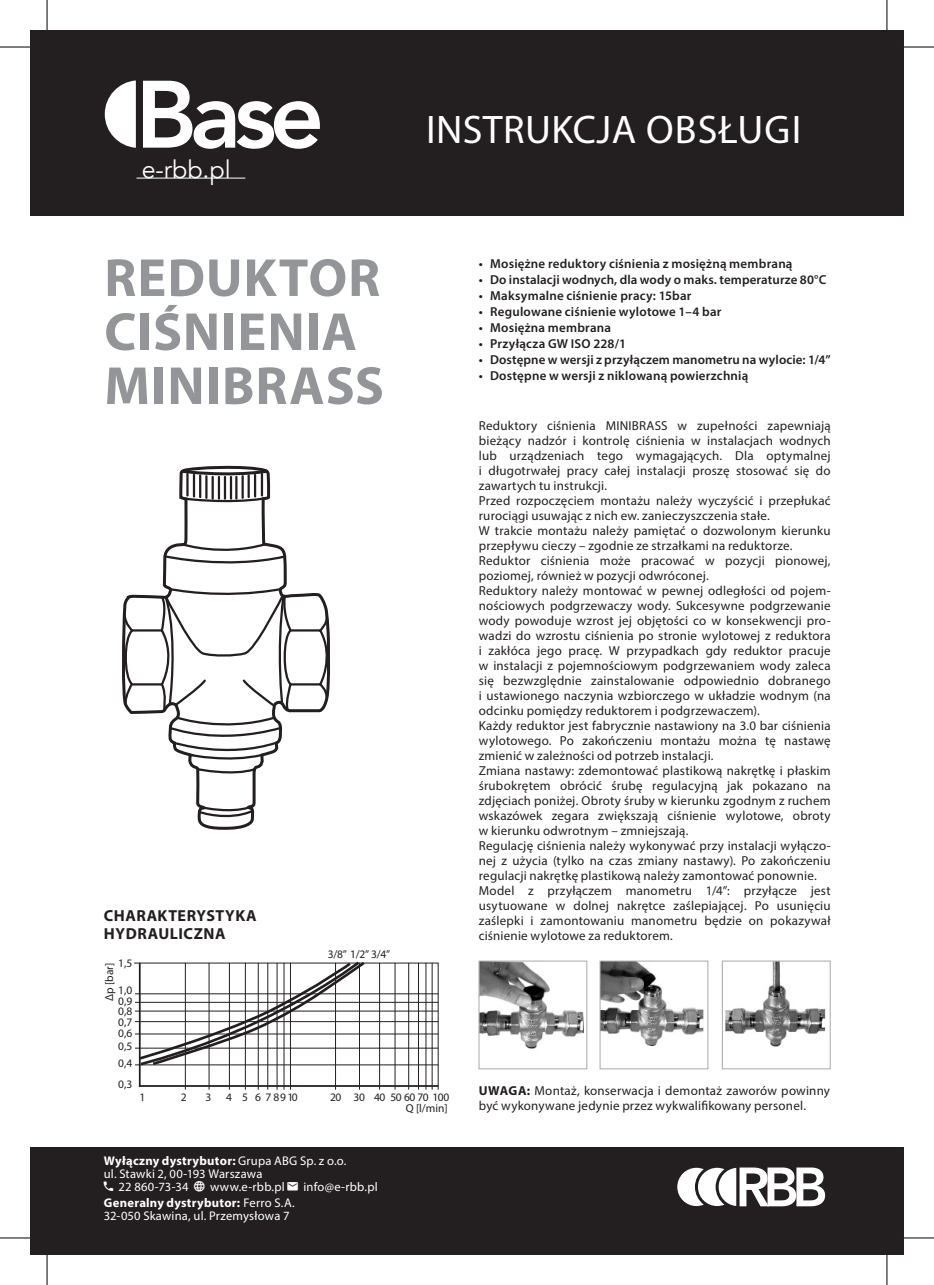
<style>
.page{position:relative;width:934px;height:1285px;background:#fff}
.page>*{position:absolute;margin:0;border:0;box-sizing:border-box;transform-origin:0 0}
.t1{font:700 54px/54px "Myriad Pro";letter-spacing:.015em;color:#939598}
.t2{font:40px "Myriad Pro";letter-spacing:.01em;color:#fff}
.t3{font:24.8px "Avenir";color:#fff}
.t4{font:700 16px/18px "Myriad Pro";letter-spacing:.035em;color:#231f20}
.t5{font:13px/15px "Myriad Pro";letter-spacing:.015em;color:#231f20}
.t6{font:600 13px "Myriad Pro";letter-spacing:.015em;color:#231f20}
.t7{font:12.6px/13px "Myriad Pro";letter-spacing:.015em;color:#fff}
.t8{font:700 12.6px "Myriad Pro";letter-spacing:.025em;color:#fff}
.t9{font:11.4px/11.6px "Myriad Pro";letter-spacing:-.04em;color:#231f20;text-align:right}
.s1{font-weight:400}
.s2{font-weight:700}
</style>
<div class="page">
<div style="left:30px;top:1147px;width:873px;height:108px;background:#231f20"></div>
<div style="left:30px;top:30px;width:873px;height:186px;background:#231f20"></div>
<svg style="left:677px;top:1167px;width:147px;height:39px"></svg>
<hr style="left:136px;top:178px;width:109px;height:1px;background:#fff">
<svg style="left:105px;top:80px;width:31px;height:68px"></svg>
<svg style="left:143px;top:81px;width:177px;height:68px"></svg>
<hr style="left:139px;top:963px;width:2px;height:124px;background:#231f20">
<hr style="left:185px;top:963px;width:1px;height:126px;background:#231f20">
<hr style="left:209px;top:963px;width:1px;height:126px;background:#231f20">
<hr style="left:229px;top:963px;width:1px;height:126px;background:#231f20">
<hr style="left:245px;top:963px;width:1px;height:126px;background:#231f20">
<hr style="left:258px;top:963px;width:1px;height:126px;background:#231f20">
<hr style="left:267px;top:963px;width:1px;height:126px;background:#231f20">
<hr style="left:276px;top:963px;width:1px;height:126px;background:#231f20">
<hr style="left:283px;top:963px;width:1px;height:126px;background:#231f20">
<hr style="left:290px;top:963px;width:1px;height:126px;background:#231f20">
<hr style="left:335px;top:963px;width:1px;height:126px;background:#231f20">
<hr style="left:359px;top:963px;width:1px;height:126px;background:#231f20">
<hr style="left:379px;top:963px;width:1px;height:126px;background:#231f20">
<hr style="left:394px;top:963px;width:1px;height:126px;background:#231f20">
<hr style="left:408px;top:963px;width:1px;height:126px;background:#231f20">
<hr style="left:418px;top:963px;width:1px;height:126px;background:#231f20">
<hr style="left:425px;top:963px;width:1px;height:126px;background:#231f20">
<hr style="left:431px;top:963px;width:1px;height:126px;background:#231f20">
<hr style="left:437px;top:963px;width:1px;height:126px;background:#231f20">
<hr style="left:139px;top:1085px;width:299px;height:2px;background:#231f20">
<hr style="left:135px;top:1064px;width:303px;height:1px;background:#231f20">
<hr style="left:135px;top:1047px;width:303px;height:1px;background:#231f20">
<hr style="left:135px;top:1033px;width:303px;height:1px;background:#231f20">
<hr style="left:135px;top:1021px;width:303px;height:1px;background:#231f20">
<hr style="left:135px;top:1010px;width:303px;height:1px;background:#231f20">
<hr style="left:135px;top:1002px;width:303px;height:1px;background:#231f20">
<hr style="left:135px;top:993px;width:303px;height:1px;background:#231f20">
<hr style="left:134px;top:962px;width:304px;height:1px;background:#231f20">
<svg style="left:137px;top:961px;width:229px;height:105px"></svg>
<svg style="left:162px;top:465px;width:125px;height:365px"></svg>
<svg style="left:179px;top:468px;width:91px;height:9px"></svg>
<svg style="left:197px;top:804px;width:58px;height:17px"></svg>
<svg style="left:184px;top:496px;width:82px;height:8px"></svg>
<hr style="left:224px;top:477px;width:2px;height:21px;background:#231f20">
<hr style="left:205px;top:476px;width:2px;height:22px;background:#231f20">
<hr style="left:218px;top:477px;width:2px;height:21px;background:#231f20">
<hr style="left:193px;top:475px;width:2px;height:21px;background:#231f20">
<hr style="left:230px;top:477px;width:2px;height:21px;background:#231f20">
<hr style="left:211px;top:477px;width:3px;height:21px;background:#231f20">
<hr style="left:199px;top:475px;width:2px;height:22px;background:#231f20">
<hr style="left:241px;top:476px;width:3px;height:22px;background:#231f20">
<hr style="left:254px;top:475px;width:2px;height:21px;background:#231f20">
<hr style="left:235px;top:477px;width:2px;height:21px;background:#231f20">
<hr style="left:247px;top:475px;width:3px;height:22px;background:#231f20">
<hr style="left:186px;top:474px;width:2px;height:21px;background:#231f20">
<hr style="left:261px;top:474px;width:2px;height:21px;background:#231f20">
<svg style="left:164px;top:541px;width:123px;height:28px"></svg>
<svg style="left:122px;top:586px;width:208px;height:190px"></svg>
<img style="left:480px;top:962px;width:104px;height:87px">
<div style="left:478px;top:960px;width:109px;height:109px;border:1px solid #a8a9ad"></div>
<img style="left:601px;top:962px;width:103px;height:84px">
<div style="left:599px;top:960px;width:109px;height:109px;border:1px solid #a8a9ad"></div>
<img style="left:725px;top:962px;width:101px;height:85px">
<div style="left:721px;top:960px;width:109px;height:109px;border:1px solid #a8a9ad"></div>
<hr style="left:0;top:47px;width:30px;height:1px;background:#000">
<hr style="left:903px;top:47px;width:30px;height:1px;background:#000">
<hr style="left:0;top:1237px;width:30px;height:1px;background:#000">
<hr style="left:903px;top:1237px;width:30px;height:1px;background:#000">
<hr style="left:47px;top:0;width:1px;height:30px;background:#000">
<hr style="left:47px;top:1255px;width:1px;height:30px;background:#000">
<hr style="left:886px;top:0;width:1px;height:30px;background:#000">
<hr style="left:886px;top:1255px;width:1px;height:30px;background:#000">
<h3 class="t3" style="left:142px;top:155px;width:90px">e-rbb.pl</h3>
<h1 class="t1" style="left:104px;top:249px;width:281px">REDUKTOR<br>CIŚNIENIA<br>MINIBRASS</h1>
<p class="t4" style="left:104px;top:906px;width:154px">CHARAKTERYSTYKA<br>HYDRAULICZNA</p>
<p class="t9" style="left:118px;top:957px;width:16px">1,5</p>
<p class="t9" style="left:103px;top:1001px;width:40px;rotate:-90deg">Δp [bar]</p>
<p class="t9" style="left:118px;top:983px;width:16px">1,0</p>
<p class="t9" style="left:118px;top:995px;width:16px">0,9</p>
<p class="t9" style="left:118px;top:1005px;width:16px">0,8</p>
<p class="t9" style="left:118px;top:1016px;width:16px">0,7</p>
<p class="t9" style="left:118px;top:1027px;width:16px">0,6</p>
<p class="t9" style="left:118px;top:1040px;width:16px">0,5</p>
<p class="t9" style="left:118px;top:1057px;width:16px">0,4</p>
<p class="t9" style="left:327px;top:948px;width:64px">3/8” 1/2” 3/4”</p>
<h2 class="t2" style="left:426px;top:105px;width:376px">INSTRUKCJA OBSŁUGI</h2>
<p class="t6" style="left:478px;top:255px;width:315px">• Mosiężne reduktory ciśnienia z mosiężną membraną</p>
<p class="t6" style="left:478px;top:271px;width:349px">• Do instalacji wodnych, dla wody o maks. temperaturze 80°C</p>
<p class="t6" style="left:478px;top:287px;width:214px">• Maksymalne ciśnienie pracy: 15bar</p>
<p class="t6" style="left:478px;top:303px;width:244px">• Regulowane ciśnienie wylotowe 1–4 bar</p>
<p class="t6" style="left:478px;top:319px;width:134px">• Mosiężna membrana</p>
<p class="t6" style="left:478px;top:335px;width:149px">• Przyłącza GW ISO 228/1</p>
<p class="t6" style="left:478px;top:351px;width:353px">• Dostępne w wersji z przyłączem manometru na wylocie: 1/4”</p>
<p class="t6" style="left:478px;top:367px;width:271px">• Dostępne w wersji z niklowaną powierzchnią</p>
<p class="t5" style="left:478px;top:417px;width:353px">Reduktory ciśnienia MINIBRASS w zupełności zapewniają bieżący nadzór i kontrolę ciśnienia w instalacjach wodnych lub urządzeniach tego wymagających. Dla optymalnej i długotrwałej pracy całej instalacji proszę stosować się do zawartych tu instrukcji.<br>Przed rozpoczęciem montażu należy wyczyścić i przepłukać rurociągi usuwając z nich ew. zanieczyszczenia stałe.<br>W trakcie montażu należy pamiętać o dozwolonym kierunku przepływu cieczy – zgodnie ze strzałkami na reduktorze.<br>Reduktor ciśnienia może pracować w pozycji pionowej, poziomej, również w pozycji odwróconej.<br>Reduktory należy montować w pewnej odległości od pojem&shy;nościowych podgrzewaczy wody. Sukcesywne podgrzewanie wody powoduje wzrost jej objętości co w konsekwencji pro&shy;wadzi do wzrostu ciśnienia po stronie wylotowej z reduktora i zakłóca jego pracę. W przypadkach gdy reduktor pracuje w instalacji z pojemnościowym podgrzewaniem wody zaleca się bezwzględnie zainstalowanie odpowiednio dobranego i ustawionego naczynia wzbiorczego w układzie wodnym (na odcinku pomiędzy reduktorem i podgrzewaczem).<br>Każdy reduktor jest fabrycznie nastawiony na 3.0 bar ciśnienia wylotowego. Po zakończeniu montażu można tę nastawę zmienić w zależności od potrzeb instalacji.<br>Zmiana nastawy: zdemontować plastikową nakrętkę i płaskim śrubokrętem obrócić śrubę regulacyjną jak pokazano na zdjęciach poniżej. Obroty śruby w kierunku zgodnym z ruchem wskazówek zegara zwiększają ciśnienie wylotowe, obroty w kierunku odwrotnym – zmniejszają.<br>Regulację ciśnienia należy wykonywać przy instalacji wyłączo&shy;nej z użycia (tylko na czas zmiany nastawy). Po zakończeniu regulacji nakrętkę plastikową należy zamontować ponownie.<br>Model z przyłączem manometru 1/4”: przyłącze jest usytuowane w dolnej nakrętce zaślepiającej. Po usunięciu zaślepki i zamontowaniu manometru będzie on pokazywał ciśnienie wylotowe za reduktorem.</p>
<p class="t9" style="left:118px;top:1078px;width:16px">0,3</p>
<p class="t9" style="left:139px;top:1090px;width:7px">1</p>
<p class="t9" style="left:181px;top:1090px;width:7px">2</p>
<p class="t9" style="left:205px;top:1090px;width:7px">3</p>
<p class="t9" style="left:226px;top:1090px;width:73px">4 5 6 78910</p>
<p class="t9" style="left:330px;top:1090px;width:121px">20 30 40 50 60 70 100<br>Q [l/min]</p>
<p class="t8" style="left:104px;top:1153px;width:244px">Wyłączny dystrybutor: <span class="s1">Grupa ABG Sp. z o.o.</span></p>
<p class="t7" style="left:104px;top:1167px;width:160px">ul. Stawki 2, 00-193 Warszawa</p>
<p class="t7" style="left:118px;top:1180px;width:72px">22 860-73-34</p>
<p class="t7" style="left:210px;top:1180px;width:76px">www.e-rbb.pl</p>
<p class="t7" style="left:303px;top:1180px;width:76px">info@e-rbb.pl</p>
<p class="t7" style="left:104px;top:1195px;width:192px"><span class="s2">Generalny dystrybutor:</span> Ferro S.A.<br>32-050 Skawina, ul. Przemysłowa 7</p>
<p class="t5" style="left:478px;top:1082px;width:352px"><span class="s2">UWAGA:</span> Montaż, konserwacja i demontaż zaworów powinny być wykonywane jedynie przez wykwalifikowany personel.</p>
</div>
